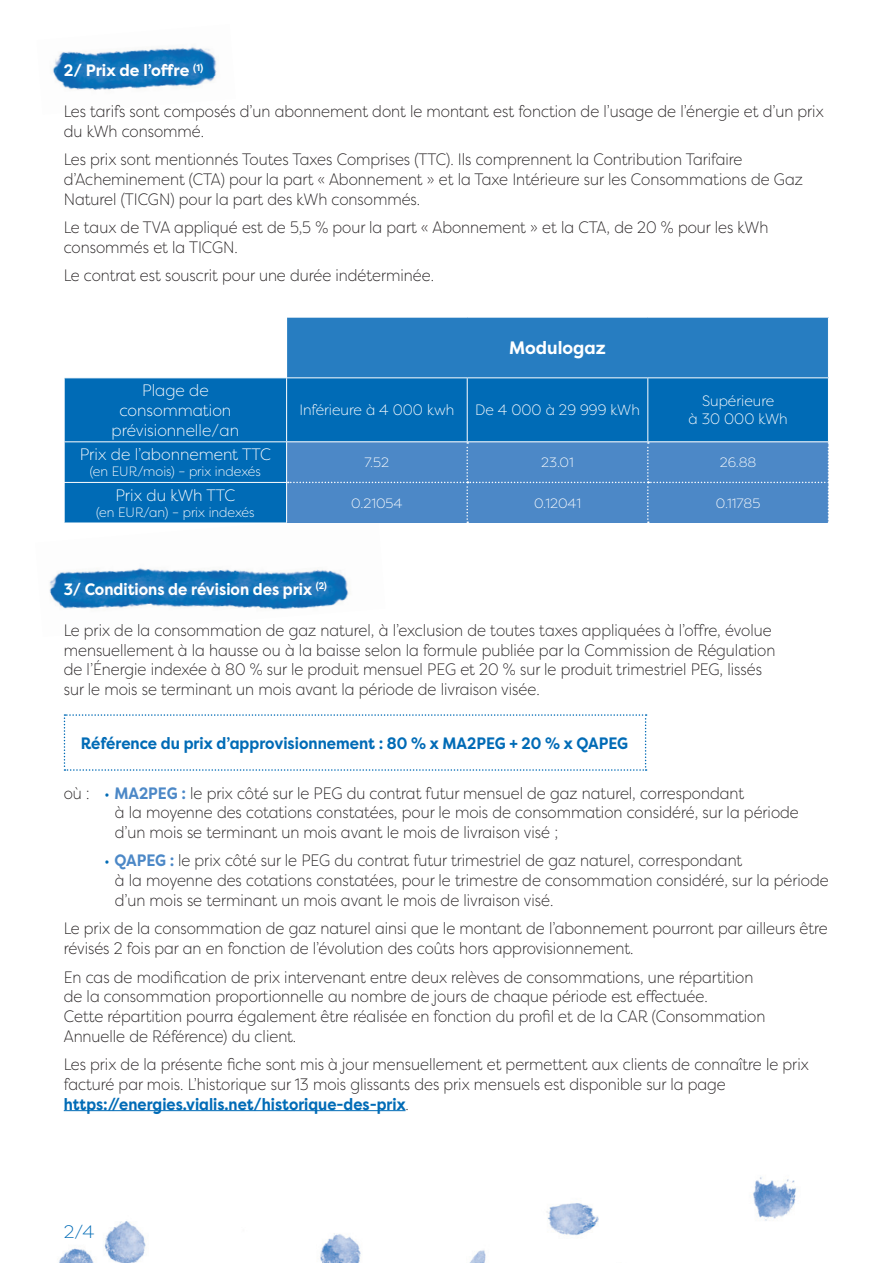
<style>
.page{position:relative;width:893px;height:1263px;background:#fff}
.page>*{position:absolute;margin:0;border:0;box-sizing:border-box;transform-origin:0 0}
.t1{font:700 18px "Filson Pro";color:#fff;scale:.95 1}
.t2{font:300 18px "Filson Pro";color:#006bb6}
.t3{font:300 16.5px/19.8px "Filson Pro";color:#231f20;scale:.91 1}
.t4{font:300 16.5px/19.8px "Filson Pro";color:#fff;text-align:center;scale:.95 1}
.t5{font:700 16.5px "Filson Pro";color:#006bb6;scale:.91 1}
.t6{font:700 16.5px "Filson Pro";color:#fff;scale:.91 1}
.t7{font:700 16.5px "Filson Pro";color:#fff;scale:.95 1}
.t8{font:300 15px/18px "Filson Pro";color:#fff;text-align:center;scale:.95 1}
.t9{font:300 13.5px "Filson Pro";color:#fff;scale:.95 1}
.t10{font:300 13.5px "Filson Pro";color:#fff}
.s1{color:#006bb6}
.s2{font-weight:700;color:#4c88c7}
.s3{font-weight:700;color:#006bb6}
</style>
<div class="page">
<img style="left:49px;top:568px;width:300px;height:42px">
<img style="left:59px;top:1177px;width:737px;height:86px">
<img style="left:52px;top:47px;width:165px;height:43px">
<div style="left:287px;top:317px;width:541px;height:61px;background:#277dc1"></div>
<div style="left:65px;top:378px;width:763px;height:145px;background:#006bb6"></div>
<div style="left:287px;top:442px;width:542px;height:81px;background:#4c88c7"></div>
<hr style="left:287px;top:317px;width:180px;height:1px;background:#fff">
<hr style="left:467px;top:317px;width:181px;height:1px;background:#fff">
<hr style="left:648px;top:317px;width:181px;height:1px;background:#fff">
<hr style="left:287px;top:377px;width:180px;height:1px;background:#fff">
<hr style="left:286px;top:378px;width:1px;height:63px;background:#fff">
<hr style="left:467px;top:377px;width:181px;height:1px;background:#fff">
<hr style="left:467px;top:378px;width:1px;height:63px;background:#fff">
<hr style="left:648px;top:377px;width:181px;height:1px;background:#fff">
<hr style="left:647px;top:378px;width:1px;height:63px;background:#fff">
<hr style="left:287px;top:441px;width:180px;height:1px;background:#fff">
<hr style="left:467px;top:441px;width:181px;height:1px;background:#fff">
<hr style="left:648px;top:441px;width:181px;height:1px;background:#fff">
<hr style="left:64px;top:441px;width:223px;height:1px;background:#fff">
<hr style="left:286px;top:442px;width:1px;height:40px;background:#fff">
<hr style="left:64px;top:482px;width:223px;height:1px;background:#fff">
<hr style="left:286px;top:483px;width:1px;height:40px;background:#fff">
<hr style="left:64px;top:1110px;width:342px;height:1px;background:#006bb6">
<svg style="left:64px;top:714px;width:583px;height:57px"></svg>
<p class="t7" style="left:64px;top:60px;width:148px">2/ Prix de l’offre <sup>(1)</sup></p>
<p class="t3" style="left:64px;top:101px;width:837px">Les tarifs sont composés d’un abonnement dont le montant est fonction de l’usage de l’énergie et d’un prix du kWh consommé.</p>
<p class="t3" style="left:64px;top:149px;width:814px">Les prix sont mentionnés Toutes Taxes Comprises (TTC). Ils comprennent la Contribution Tarifaire d’Acheminement (CTA) pour la part « Abonnement » et la Taxe Intérieure sur les Consommations de Gaz<br>Naturel (TICGN) pour la part des kWh consommés.</p>
<p class="t3" style="left:64px;top:217px;width:776px">Le taux de TVA appliqué est de 5,5 % pour la part « Abonnement » et la CTA, de 20 % pour les kWh consommés et la TICGN.</p>
<p class="t3" style="left:64px;top:265px;width:408px">Le contrat est souscrit pour une durée indéterminée.</p>
<p class="t4" style="left:112px;top:380px;width:136px">Plage de consommation prévisionnelle / an</p>
<p class="t4" style="left:80px;top:444px;width:203px">Prix de l’abonnement TTC</p>
<p class="t9" style="left:90px;top:463px;width:182px">(en EUR/mois) – prix indexés</p>
<p class="t4" style="left:115px;top:485px;width:128px">Prix du kWh TTC</p>
<p class="t9" style="left:96px;top:504px;width:168px">(en EUR/an) – prix indexés</p>
<p class="t1" style="left:509px;top:337px;width:103px">Modulogaz</p>
<p class="t8" style="left:299px;top:401px;width:165px">Inférieure à 4 000 kwh</p>
<p class="t8" style="left:475px;top:401px;width:175px">De 4 000 à 29 999 kWh</p>
<p class="t8" style="left:689px;top:392px;width:106px">Supérieure<br>à 30 000 kWh</p>
<p class="t10" style="left:365px;top:454px;width:26px">7.52</p>
<p class="t10" style="left:541px;top:454px;width:34px">23.01</p>
<p class="t10" style="left:720px;top:454px;width:38px">26.88</p>
<p class="t10" style="left:351px;top:494px;width:53px">0.21054</p>
<p class="t10" style="left:534px;top:494px;width:48px">0.12041</p>
<p class="t10" style="left:716px;top:494px;width:46px">0.11785</p>
<p class="t6" style="left:64px;top:578px;width:291px">3/ Conditions de révision des prix <sup>(2)</sup></p>
<p class="t3" style="left:64px;top:620px;width:783px">Le prix de la consommation de gaz naturel, à l’exclusion de toutes taxes appliquées à l’offre, évolue mensuellement à la hausse ou à la baisse selon la formule publiée par la Commission de Régulation de l’Énergie indexée à 80 % sur le produit mensuel PEG et 20 % sur le produit trimestriel PEG, lissés sur le mois se terminant un mois avant la période de livraison visée.</p>
<p class="t5" style="left:81px;top:733px;width:603px">Référence du prix d’approvisionnement : 80 % x MA2PEG + 20 % x QAPEG</p>
<p class="t3" style="left:115px;top:782px;width:753px;text-indent:-51px">où : <span class="s1">•</span> <span class="s2">MA2PEG :</span> le prix côté sur le PEG du contrat futur mensuel de gaz naturel, correspondant<br>à la moyenne des cotations constatées, pour le mois de consommation considéré, sur la période d’un mois se terminant un mois avant le mois de livraison visé ;</p>
<p class="t3" style="left:115px;top:850px;width:786px;text-indent:-11px"><span class="s1">•</span> <span class="s2">QAPEG :</span> le prix côté sur le PEG du contrat futur trimestriel de gaz naturel, correspondant<br>à la moyenne des cotations constatées, pour le trimestre de consommation considéré, sur la période d’un mois se terminant un mois avant le mois de livraison visé.</p>
<p class="t3" style="left:64px;top:918px;width:841px">Le prix de la consommation de gaz naturel ainsi que le montant de l’abonnement pourront par ailleurs être révisés 2 fois par an en fonction de l’évolution des coûts hors approvisionnement.</p>
<p class="t3" style="left:64px;top:966px;width:772px">En cas de modification de prix intervenant entre deux relèves de consommations, une répartition de la consommation proportionnelle au nombre de jours de chaque période est effectuée.<br>Cette répartition pourra également être réalisée en fonction du profil et de la CAR (Consommation Annuelle de Référence) du client.</p>
<p class="t3" style="left:64px;top:1054px;width:820px">Les prix de la présente fiche sont mis à jour mensuellement et permettent aux clients de connaître le prix facturé par mois. L’historique sur 13 mois glissants des prix mensuels est disponible sur la page <span class="s3">https://energies.vialis.net/historique-des-prix</span>.</p>
<p class="t2" style="left:64px;top:1220px;width:32px">2/4</p>
</div>
